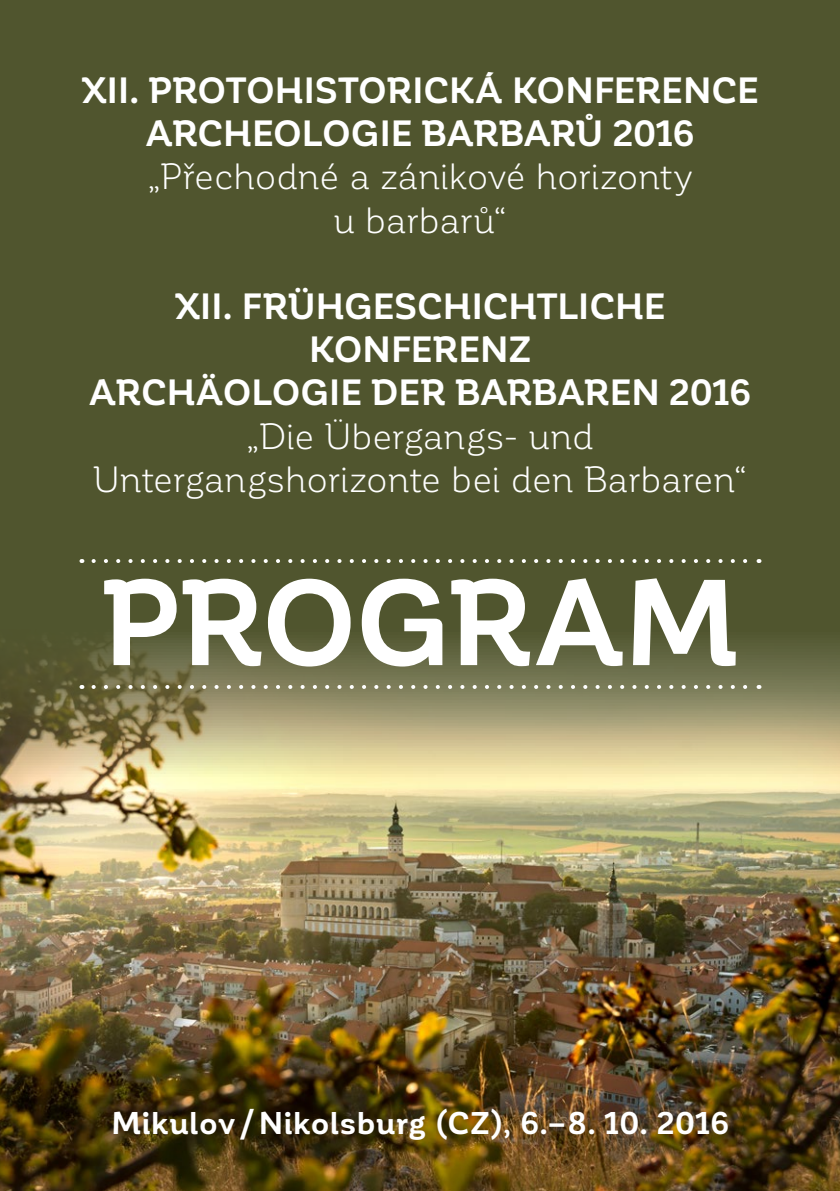
<style>
.page{position:relative;width:840px;height:1191px;background:#fff}
.page>*{position:absolute;margin:0;border:0;box-sizing:border-box;transform-origin:0 0}
.t1{font:700 120px "Corporative";letter-spacing:-.01em;color:#fff}
.t2{font:700 36px/43.2px "Corporative";letter-spacing:.005em;color:#fff;text-align:center}
.t3{font:36px/43.2px "Corporative";color:#fff;text-align:center}
.t4{font:700 31px "Corporative";letter-spacing:.025em;color:#fff}
</style>
<div class="page">
<div style="left:0;top:0;width:839px;height:1191px;background:#50552e"></div>
<img style="left:0;top:638px;width:839px;height:553px">
<svg style="left:93px;top:559px;width:655px;height:4px"></svg>
<svg style="left:93px;top:685px;width:659px;height:4px;background:#9d9c81"></svg>
<p class="t2" style="left:82px;top:69px;width:677px">XII. PROTOHISTORICKÁ KONFERENCE<br>ARCHEOLOGIE BARBARŮ 2016</p>
<p class="t3" style="left:148px;top:155px;width:545px">„Přechodné a zánikové horizonty u barbarů“</p>
<p class="t2" style="left:89px;top:285px;width:662px">XII. FRÜHGESCHICHTLICHE<br>KONFERENZ<br>ARCHÄOLOGIE DER BARBAREN 2016</p>
<p class="t3" style="left:93px;top:415px;width:654px">„Die Übergangs- und<br>Untergangshorizonte bei den Barbaren“</p>
<h1 class="t1" style="left:101px;top:557px;width:638px">PROGRAM</h1>
<p class="t4" style="left:111px;top:1106px;width:618px">Mikulov / Nikolsburg (CZ), 6.–8. 10. 2016</p>
</div>
